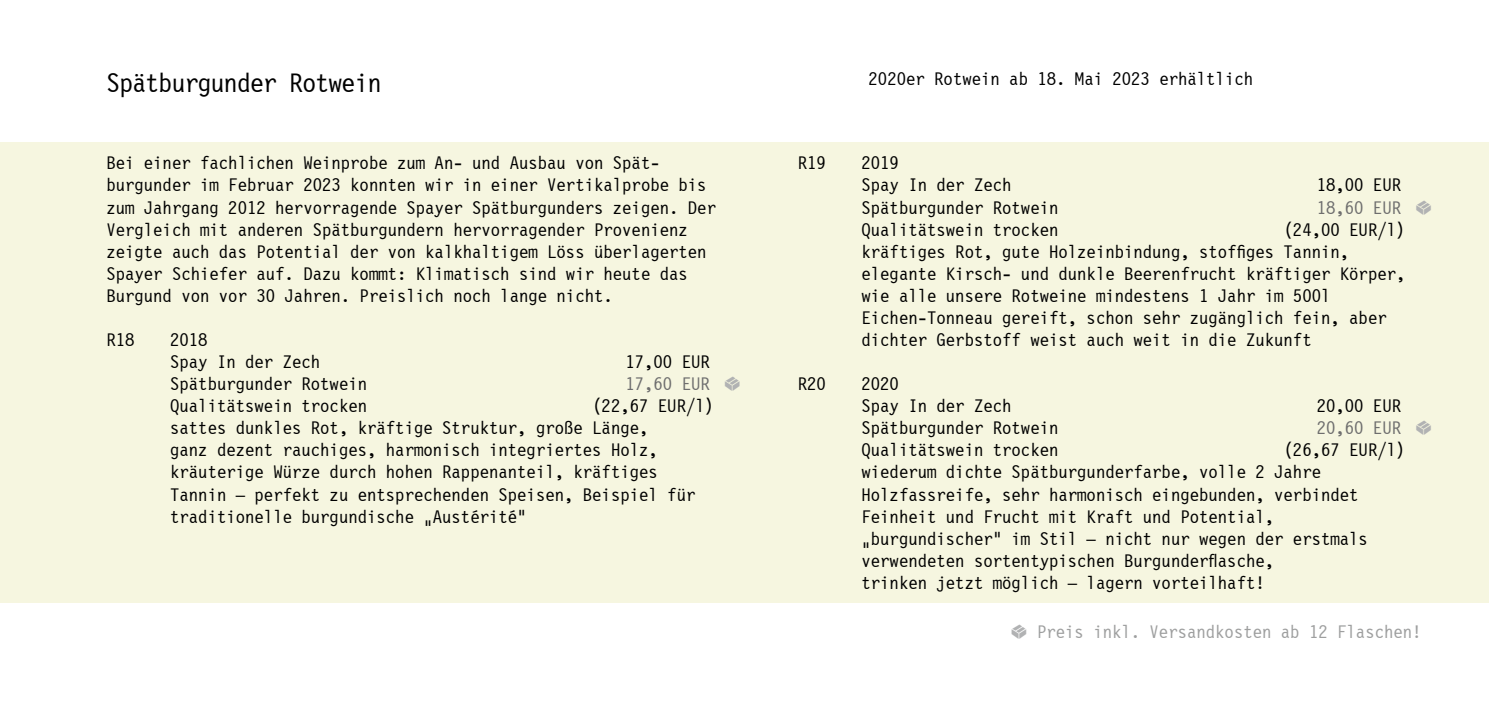
<style>
.page{position:relative;width:1489px;height:709px;background:#fff}
.page>*{position:absolute;margin:0;border:0;box-sizing:border-box;transform-origin:0 0}
.t1{font:27.5px "Letter Gothic 12 Pitch BT";letter-spacing:-.025em;color:#000}
.t2{font:18.75px/22px "Letter Gothic 12 Pitch BT";color:#000}
.t3{font:18.75px "Letter Gothic 12 Pitch BT";color:#9e9f9f}
.t4{font:18.75px "Letter Gothic 12 Pitch BT";color:#6e6e6e}
.s1{font-family:"Letter Gothic SWC GOV3 Regular";color:#b1b2b3}
</style>
<div class="page">
<div style="left:0;top:142px;width:1488px;height:460px;background:#f6f6e0"></div>
<h1 class="t1" style="left:106px;top:67px;width:276px">Spätburgunder Rotwein</h1>
<p class="t2" style="left:868px;top:68px;width:386px">2020er Rotwein ab 18. Mai 2023 erhältlich</p>
<p class="t2" style="left:106px;top:153px;width:611px">Bei einer fachlichen Weinprobe zum An- und Ausbau von Spät&shy;burgunder im Februar 2023 konnten wir in einer Vertikalprobe bis zum Jahrgang 2012 hervorragende Spayer Spätburgunders zeigen. Der Vergleich mit anderen Spätburgundern hervorragender Provenienz zeigte auch das Potential der von kalkhaltigem Löss überlagerten Spayer Schiefer auf. Dazu kommt: Klimatisch sind wir heute das Burgund von vor 30 Jahren. Preislich noch lange nicht.</p>
<p class="t2" style="left:106px;top:329px;width:30px">R18</p>
<p class="t2" style="left:170px;top:329px;width:151px">2018<br>Spay In der Zech</p>
<p class="t2" style="left:625px;top:351px;width:86px">17,00 EUR</p>
<p class="t2" style="left:797px;top:153px;width:30px">R19</p>
<p class="t2" style="left:861px;top:153px;width:151px">2019<br>Spay In der Zech</p>
<p class="t2" style="left:1316px;top:175px;width:86px">18,00 EUR</p>
<p class="t2" style="left:861px;top:197px;width:198px">Spätburgunder Rotwein</p>
<p class="t4" style="left:1316px;top:197px;width:117px">18,60 EUR <span class="s1">　</span></p>
<p class="t2" style="left:861px;top:219px;width:198px">Qualitätswein trocken</p>
<p class="t2" style="left:861px;top:219px;width:545px;text-indent:422px">(24,00 EUR/l) kräftiges Rot, gute Holzeinbindung, stoffiges Tannin, elegante Kirsch- und dunkle Beerenfrucht kräftiger Körper, wie alle unsere Rotweine mindestens 1 Jahr im 500l Eichen-Tonneau gereift, schon sehr zugänglich fein, aber dichter Gerbstoff weist auch weit in die Zukunft</p>
<p class="t2" style="left:170px;top:373px;width:198px">Spätburgunder Rotwein</p>
<p class="t4" style="left:625px;top:373px;width:117px">17,60 EUR <span class="s1">　</span></p>
<p class="t2" style="left:170px;top:395px;width:198px">Qualitätswein trocken</p>
<p class="t2" style="left:170px;top:395px;width:545px;text-indent:422px">(22,67 EUR/l) sattes dunkles Rot, kräftige Struktur, große Länge,<br>ganz dezent rauchiges, harmonisch integriertes Holz, kräuterige Würze durch hohen Rappenanteil, kräftiges Tannin – perfekt zu entsprechenden Speisen, Beispiel für traditionelle burgundische „Austérité“</p>
<p class="t2" style="left:797px;top:373px;width:30px">R20</p>
<p class="t2" style="left:861px;top:373px;width:151px">2020<br>Spay In der Zech</p>
<p class="t2" style="left:1316px;top:395px;width:86px">20,00 EUR</p>
<p class="t2" style="left:861px;top:417px;width:198px">Spätburgunder Rotwein</p>
<p class="t4" style="left:1316px;top:417px;width:117px">20,60 EUR <span class="s1">　</span></p>
<p class="t2" style="left:861px;top:439px;width:198px">Qualitätswein trocken</p>
<p class="t2" style="left:861px;top:439px;width:545px;text-indent:422px">(26,67 EUR/l) wiederum dichte Spätburgunderfarbe, volle 2 Jahre Holzfassreife, sehr harmonisch eingebunden, verbindet Feinheit und Frucht mit Kraft und Potential, „burgundischer“ im Stil – nicht nur wegen der erstmals verwendeten sortentypischen Burgunderflasche,<br>trinken jetzt möglich – lagern vorteilhaft!</p>
<p class="t3" style="left:1010px;top:621px;width:412px"><span class="s1">　</span> Preis inkl. Versandkosten ab 12 Flaschen!</p>
</div>
